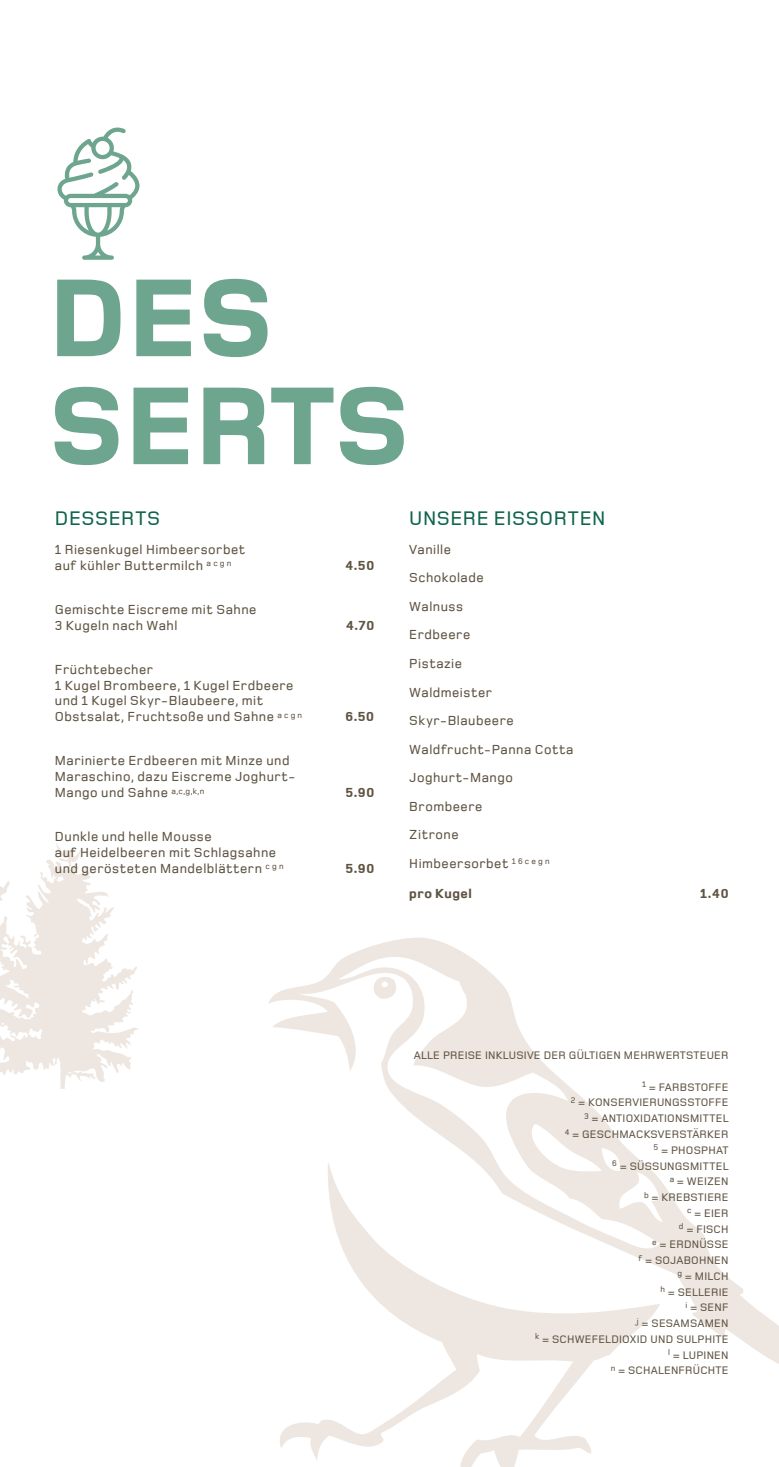
<style>
.page{position:relative;width:779px;height:1467px;background:#fff}
.page>*{position:absolute;margin:0;border:0;box-sizing:border-box;transform-origin:0 0}
.t1{font:800 114.75px/108px "Foundry Monoline OT3 W08";letter-spacing:.01em;color:#6ea58f}
.t2{font:500 20.25px "Foundry Monoline OT3 W08";letter-spacing:.025em;color:#0e654b}
.t3{font:500 13.5px/28.6px "Foundry Monoline OT3 W08";letter-spacing:.035em;color:#5f5442}
.t4{font:800 13.5px "Foundry Monoline OT3 W08";letter-spacing:.045em;color:#5f5442}
.t5{font:500 11.25px/15.8px "Foundry Monoline OT3 W08";letter-spacing:.02em;color:#5f5442;text-align:right}
</style>
<div class="page">
<svg style="left:0;top:843px;width:139px;height:246px"></svg>
<svg style="left:268px;top:937px;width:510px;height:427px"></svg>
<svg style="left:373px;top:973px;width:26px;height:27px"></svg>
<svg style="left:273px;top:1163px;width:386px;height:304px"></svg>
<svg style="left:57px;top:128px;width:83px;height:132px"></svg>
<h1 class="t1" style="left:49px;top:259px;width:362px">DES<br>SERTS</h1>
<h2 class="t2" style="left:55px;top:505px;width:107px">DESSERTS</h2>
<p class="t3" style="left:55px;top:541px;width:192px;line-height:15.8px">1 Riesenkugel Himbeersorbet auf kühler Buttermilch <sup>a</sup> <sup>c</sup> <sup>g</sup> <sup>n</sup></p>
<p class="t3" style="left:55px;top:601px;width:203px;line-height:15.8px">Gemischte Eiscreme mit Sahne<br>3 Kugeln nach Wahl</p>
<p class="t3" style="left:55px;top:661px;width:248px;line-height:15.8px">Früchtebecher<br>1 Kugel Brombeere, 1 Kugel Erdbeere und 1 Kugel Skyr-Blaubeere, mit<br>Obstsalat, Fruchtsoße und Sahne <sup>a</sup> <sup>c</sup> <sup>g</sup> <sup>n</sup></p>
<p class="t3" style="left:55px;top:752px;width:242px;line-height:15.8px">Marinierte Erdbeeren mit Minze und<br>Maraschino, dazu Eiscreme Joghurt-<br>Mango und Sahne <sup>a,c,g,k,n</sup></p>
<p class="t3" style="left:55px;top:828px;width:230px;line-height:15.8px">Dunkle und helle Mousse<br>auf Heidelbeeren mit Schlagsahne und gerösteten Mandelblättern <sup>c</sup> <sup>g</sup> <sup>n</sup></p>
<p class="t4" style="left:345px;top:556px;width:30px">4.50</p>
<p class="t4" style="left:346px;top:616px;width:29px">4.70</p>
<p class="t4" style="left:345px;top:707px;width:30px">6.50</p>
<p class="t4" style="left:345px;top:783px;width:30px">5.90</p>
<p class="t4" style="left:345px;top:859px;width:30px">5.90</p>
<h2 class="t2" style="left:409px;top:505px;width:197px">UNSERE EISSORTEN</h2>
<p class="t3" style="left:409px;top:534px;width:166px">Vanille<br>Schokolade<br>Walnuss<br>Erdbeere<br>Pistazie<br>Waldmeister<br>Skyr-Blaubeere<br>Waldfrucht-Panna Cotta<br>Joghurt-Mango<br>Brombeere<br>Zitrone<br>Himbeersorbet <sup>1</sup> <sup>6</sup> <sup>c</sup> <sup>e</sup> <sup>g</sup> <sup>n</sup></p>
<p class="t4" style="left:409px;top:884px;width:64px">pro Kugel</p>
<p class="t4" style="left:699px;top:884px;width:30px">1.40</p>
<p class="t5" style="left:413px;top:1047px;width:316px">ALLE PREISE INKLUSIVE DER GÜLTIGEN MEHRWERTSTEUER</p>
<p class="t5" style="left:534px;top:1078px;width:195px"><sup>1</sup> = FARBSTOFFE<br><sup>2</sup> = KONSERVIERUNGSSTOFFE<br><sup>3</sup> = ANTIOXIDATIONSMITTEL<br><sup>4</sup> = GESCHMACKSVERSTÄRKER<br><sup>5</sup> = PHOSPHAT<br><sup>6</sup> = SÜSSUNGSMITTEL<br><sup>a</sup> = WEIZEN<br><sup>b</sup> = KREBSTIERE<br><sup>c</sup> = EIER<br><sup>d</sup> = FISCH<br><sup>e</sup> = ERDNÜSSE<br><sup>f</sup> = SOJABOHNEN<br><sup>g</sup> = MILCH<br><sup>h</sup> = SELLERIE<br><sup>i</sup> = SENF<br><sup>j</sup> = SESAMSAMEN<br><sup>k</sup> = SCHWEFELDIOXID UND SULPHITE <sup>l</sup> = LUPINEN<br><sup>n</sup> = SCHALENFRÜCHTE</p>
</div>
